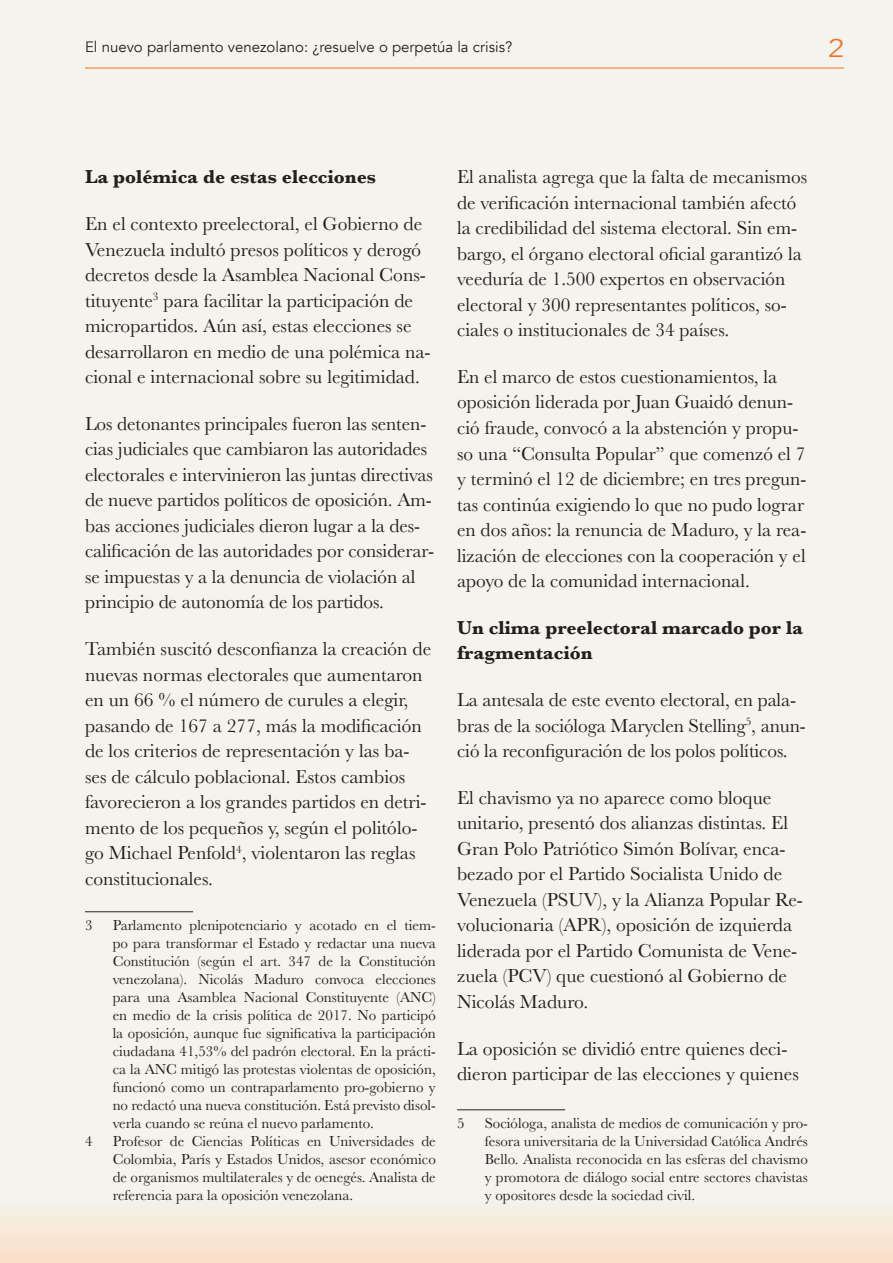
<style>
.page{position:relative;width:893px;height:1263px;background:#f4f3ed}
.page>*{position:absolute;margin:0;border:0;box-sizing:border-box;transform-origin:0 0}
.NUMERO_DE_PÁGINA{font:300 25.5px "Avenir";color:#f36e21;scale:1.2 1}
.TEXTO{font:19.5px/25.5px "Baskerville";color:#231f20}
.TEXTO-2{font:700 19.5px/25.5px "Baskerville";color:#231f20}
.SUBTÍTULO{font:700 19.5px "Baskerville";color:#231f20}
.PIES_DE_PAGINA{font:15px/18px "Baskerville";color:#231f20;text-align:justify}
.t1{font:15px "Avenir";color:#231f20}
</style>
<div class="page">
<div style="left:0;top:1200px;width:893px;height:63px;background:linear-gradient(to bottom,#f4f3ec,#fbdec6)"></div>
<hr style="left:85px;top:68px;width:759px;height:1px;background:#f36e21">
<hr style="left:85px;top:911px;width:108px;height:1px;background:#231f20">
<hr style="left:457px;top:1109px;width:108px;height:1px;background:#231f20">
<p class="t1" style="left:85px;top:38px;width:429px">El nuevo parlamento venezolano: ¿resuelve o perpetúa la crisis?</p>
<p class="NUMERO_DE_PÁGINA" style="left:828px;top:34px;width:15px">2</p>
<p class="SUBTÍTULO" style="left:85px;top:163px;width:293px">La polémica de estas elecciones</p>
<p class="TEXTO" style="left:85px;top:211px;width:347px">En el contexto preelectoral, el Gobierno de Venezuela indultó presos políticos y derogó decretos desde la Asamblea Nacional Cons&shy;tituyente<sup>3</sup> para facilitar la participación de micropartidos. Aún así, estas elecciones se desarrollaron en medio de una polémica na&shy;cional e internacional sobre su legitimidad.</p>
<p class="TEXTO" style="left:85px;top:411px;width:351px">Los detonantes principales fueron las senten&shy;cias judiciales que cambiaron las autoridades electorales e intervinieron las juntas directivas de nueve partidos políticos de oposición. Am&shy;bas acciones judiciales dieron lugar a la des&shy;calificación de las autoridades por considerar&shy;se impuestas y a la denuncia de violación al principio de autonomía de los partidos.</p>
<p class="TEXTO" style="left:85px;top:636px;width:348px">También suscitó desconfianza la creación de nuevas normas electorales que aumentaron en un 66 % el número de curules a elegir, pasando de 167 a 277, más la modificación de los criterios de representación y las ba&shy;ses de cálculo poblacional. Estos cambios favorecieron a los grandes partidos en detri&shy;mento de los pequeños y, según el politólo&shy;go Michael Penfold<sup>4</sup>, violentaron las reglas constitucionales.</p>
<p class="PIES_DE_PAGINA" style="left:85px;top:916px;width:9px">3</p>
<p class="PIES_DE_PAGINA" style="left:113px;top:916px;width:325px">Parlamento plenipotenciario y acotado en el tiem&shy;po para transformar el Estado y redactar una nueva Constitución (según el art. 347 de la Constitución venezolana). Nicolás Maduro convoca elecciones para una Asamblea Nacional Constituyente (ANC) en medio de la crisis política de 2017. No participó la oposición, aunque fue significativa la participación ciudadana 41,53% del padrón electoral. En la prácti&shy;ca la ANC mitigó las protestas violentas de oposición, funcionó como un contraparlamento pro-gobierno y no redactó una nueva constitución. Está previsto disol&shy;verla cuando se reúna el nuevo parlamento.</p>
<p class="PIES_DE_PAGINA" style="left:85px;top:1132px;width:9px">4</p>
<p class="PIES_DE_PAGINA" style="left:113px;top:1132px;width:325px">Profesor de Ciencias Políticas en Universidades de Colombia, París y Estados Unidos, asesor económico de organismos multilaterales y de oenegés. Analista de referencia para la oposición venezolana.</p>
<p class="TEXTO" style="left:457px;top:164px;width:352px">El analista agrega que la falta de mecanismos de verificación internacional también afectó la credibilidad del sistema electoral. Sin em&shy;bargo, el órgano electoral oficial garantizó la veeduría de 1.500 expertos en observación electoral y 300 representantes políticos, so&shy;ciales o institucionales de 34 países.</p>
<p class="TEXTO" style="left:457px;top:364px;width:351px">En el marco de estos cuestionamientos, la oposición liderada por Juan Guaidó denun&shy;ció fraude, convocó a la abstención y propu&shy;so una “Consulta Popular” que comenzó el 7 y terminó el 12 de diciembre; en tres pregun&shy;tas continúa exigiendo lo que no pudo lograr en dos años: la renuncia de Maduro, y la rea&shy;lización de elecciones con la cooperación y el apoyo de la comunidad internacional.</p>
<p class="TEXTO-2" style="left:457px;top:615px;width:348px">Un clima preelectoral marcado por la fragmentación</p>
<p class="TEXTO" style="left:457px;top:687px;width:350px">La antesala de este evento electoral, en pala&shy;bras de la socióloga Maryclen Stelling<sup>5</sup>, anun&shy;ció la reconfiguración de los polos políticos.</p>
<p class="TEXTO" style="left:457px;top:785px;width:347px">El chavismo ya no aparece como bloque unitario, presentó dos alianzas distintas. El Gran Polo Patriótico Simón Bolívar, enca&shy;bezado por el Partido Socialista Unido de Venezuela (PSUV), y la Alianza Popular Re&shy;volucionaria (APR), oposición de izquierda liderada por el Partido Comunista de Vene&shy;zuela (PCV) que cuestionó al Gobierno de Nicolás Maduro.</p>
<p class="TEXTO" style="left:457px;top:1036px;width:343px">La oposición se dividió entre quienes deci&shy;dieron participar de las elecciones y quienes</p>
<p class="PIES_DE_PAGINA" style="left:457px;top:1114px;width:9px">5</p>
<p class="PIES_DE_PAGINA" style="left:485px;top:1114px;width:325px">Socióloga, analista de medios de comunicación y pro&shy;fesora universitaria de la Universidad Católica Andrés Bello. Analista reconocida en las esferas del chavismo y promotora de diálogo social entre sectores chavistas y opositores desde la sociedad civil.</p>
</div>
